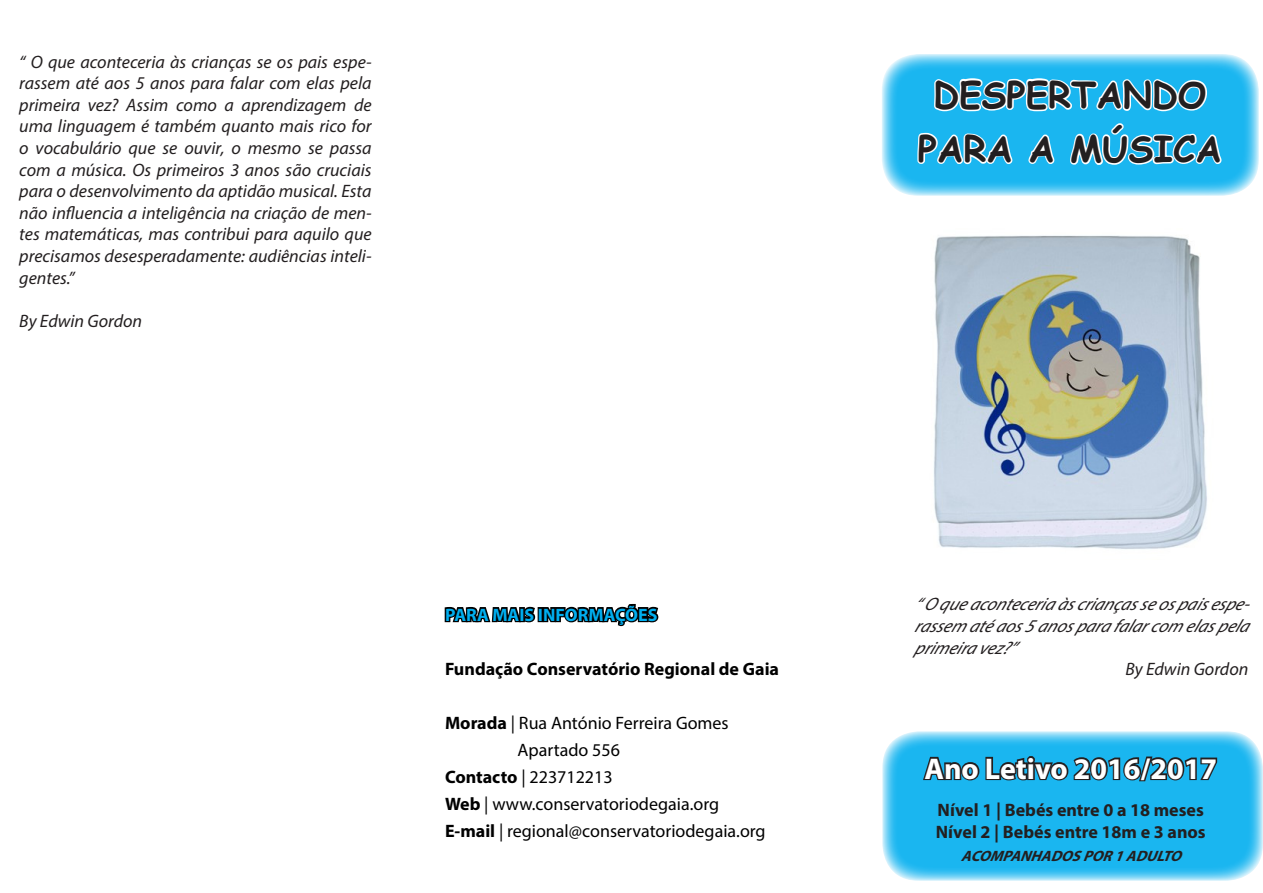
<style>
.page{position:relative;width:1263px;height:893px;background:#fff}
.page>*{position:absolute;margin:0;border:0;box-sizing:border-box;transform-origin:0 0}
.t1{font:700 36px "Comic Sans MS";color:#231f20}
.t2{font:700 30px "Myriad Pro";color:#fff}
.t3{font:italic 18px/21.6px "Myriad Pro";color:#231f20;text-align:justify}
.t4{font:18px "Myriad Pro";color:#000}
.t5{font:700 18px "Myriad Pro";color:#231f20}
.t6{font:700 18px "Myriad Pro";color:#000}
.t7{font:700 18px "Myriad Pro";color:#00aeef}
.t8{font:italic 700 15px "Myriad Pro";color:#231f20}
.s1{font-weight:700}
</style>
<div class="page">
<svg style="left:882px;top:54px;width:377px;height:142px;background:#39bff1"></svg>
<svg style="left:882px;top:731px;width:381px;height:150px;background:#30bdf1"></svg>
<svg style="left:932px;top:54px;width:276px;height:59px"></svg>
<svg style="left:916px;top:131px;width:98px;height:36px"></svg>
<svg style="left:1027px;top:133px;width:29px;height:33px"></svg>
<svg style="left:1068px;top:121px;width:155px;height:46px"></svg>
<svg style="left:921px;top:737px;width:298px;height:46px;background:#228cb5"></svg>
<svg style="left:444px;top:604px;width:215px;height:23px"></svg>
<img style="left:934px;top:235px;width:273px;height:314px">
<p class="t3" style="left:19px;top:50px;width:354px">“ O que aconteceria às crianças se os pais espe&shy;rassem até aos 5 anos para falar com elas pela primeira vez? Assim como a aprendizagem de uma linguagem é também quanto mais rico for o vocabulário que se ouvir, o mesmo se passa com a música. Os primeiros 3 anos são cruciais para o desenvolvimento da aptidão musical. Esta não influencia a inteligência na criação de men&shy;tes matemáticas, mas contribui para aquilo que precisamos desesperadamente: audiências inteli&shy;gentes.”</p>
<p class="t3" style="left:19px;top:310px;width:124px">By Edwin Gordon</p>
<p class="t7" style="left:445px;top:603px;width:214px">PARA MAIS INFORMAÇÕES</p>
<p class="t6" style="left:445px;top:657px;width:336px">Fundação Conservatório Regional de Gaia</p>
<p class="t4" style="left:445px;top:711px;width:285px"><span class="s1">Morada</span> | Rua António Ferreira Gomes</p>
<p class="t4" style="left:517px;top:738px;width:104px">Apartado 556</p>
<p class="t4" style="left:445px;top:765px;width:169px"><span class="s1">Contacto</span> | 223712213</p>
<p class="t4" style="left:445px;top:792px;width:276px"><span class="s1">Web</span> | www.conservatoriodegaia.org</p>
<p class="t4" style="left:445px;top:819px;width:322px"><span class="s1">E-mail</span> | regional@conservatoriodegaia.org</p>
<p class="t1" style="left:933px;top:68px;width:275px">DESPERTANDO</p>
<p class="t1" style="left:918px;top:122px;width:305px">PARA A MÚSICA</p>
<p class="t3" style="left:914px;top:593px;width:344px">“Oqueaconteceriaàscriançasseospaisesp e&shy;rassematéaos5anosparafalarcomelaspela p rimeiravez?”</p>
<p class="t3" style="left:1125px;top:658px;width:124px">By Edwin Gordon</p>
<p class="t2" style="left:924px;top:749px;width:294px">Ano Letivo 2016/2017</p>
<p class="t5" style="left:938px;top:798px;width:268px">Nível 1 | Bebés entre 0 a 18 meses</p>
<p class="t5" style="left:936px;top:820px;width:271px">Nível 2 | Bebés entre 18m e 3 anos</p>
<p class="t8" style="left:961px;top:846px;width:228px">ACOMPANHADOSPOR1ADULTO</p>
</div>
